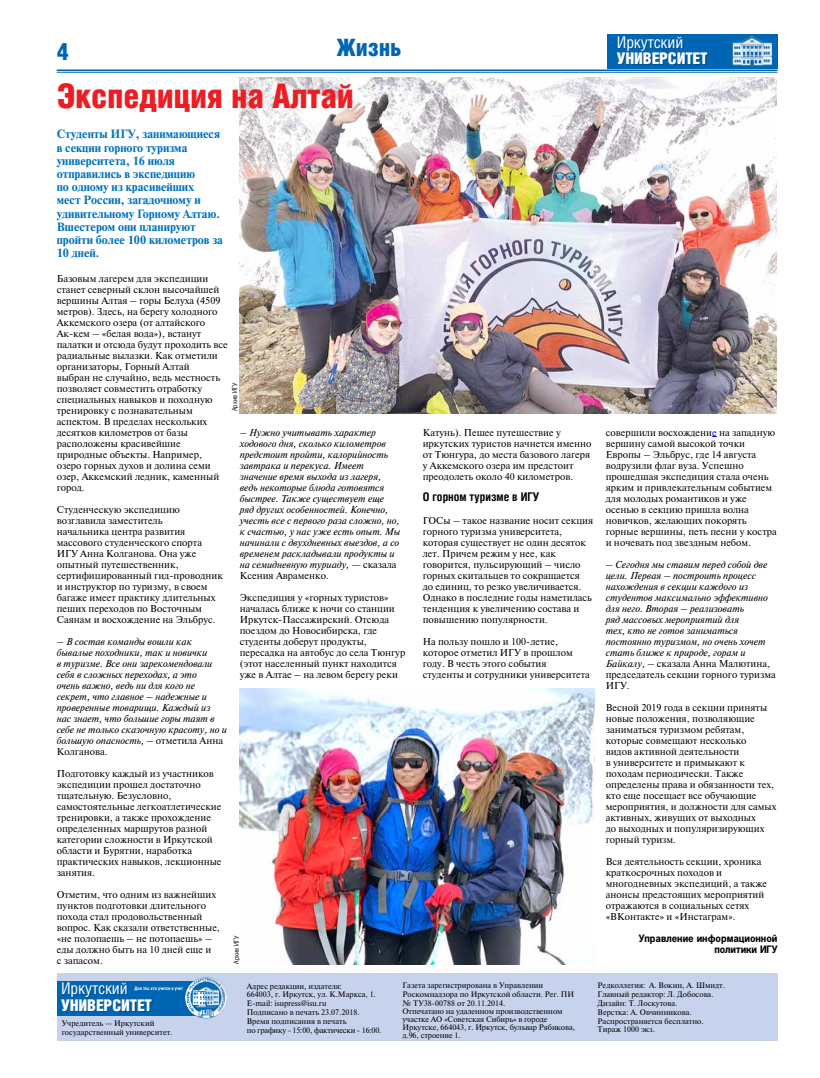
<style>
.page{position:relative;width:820px;height:1078px;background:#fff}
.page>*{position:absolute;margin:0;border:0;box-sizing:border-box;transform-origin:0 0}
.t1{font:900 34px "Helios Cond";letter-spacing:-.01em;color:#ed1d24}
.t2{font:900 24px "Helios Cond";letter-spacing:-.01em;color:#0066b3}
.t3{font:900 16.1px "Helios Cond";letter-spacing:-.01em;color:#fff}
.t4{font:16.1px "Helios Cond";letter-spacing:-.01em;color:#fff}
.t5{font:700 12px/13.2px "Newton";color:#0072bc}
.t6{font:700 12px "Helios Cond";color:#000}
.t7{font:700 10.5px/11px "Paper Gothic";color:#000;text-align:right}
.t8{font:10px/11px "Newton";color:#000}
.t9{font:italic 10px/11px "Newton";color:#000}
.t10{font:8px/8.8px "Newton";color:#000}
.t11{font:7px "Paper Gothic";color:#000}
.t12{font:700 4.6px "Helios Cond";color:#fff}
.s1{font-style:normal}
.s2{color:#00f}
</style>
<div class="page">
<div style="left:607px;top:34px;width:170px;height:34px;background:#0066b3"></div>
<div style="left:617px;top:37px;width:91px;height:28px;background:#004b88;opacity:.75"></div>
<img style="left:732px;top:36px;width:38px;height:30px">
<div style="left:57px;top:973px;width:720px;height:67px;background:#c7d2ec"></div>
<div style="left:57px;top:980px;width:148px;height:35px;background:#0066b3"></div>
<img style="left:194px;top:977px;width:33px;height:41px">
<img style="left:185px;top:980px;width:21px;height:35px">
<div style="left:62px;top:983px;width:91px;height:28px;background:#004b88;opacity:.75"></div>
<hr style="left:57px;top:69px;width:720px;height:2px;background:#0066b3">
<hr style="left:57px;top:72px;width:720px;height:1px;background:#0066b3">
<img style="left:239px;top:77px;width:537px;height:336px">
<img style="left:240px;top:688px;width:354px;height:275px">
<h2 class="t2" style="left:57px;top:36px;width:14px">4</h2>
<h3 class="t4" style="left:616px;top:32px;width:68px">Иркутский</h3>
<h2 class="t2" style="left:336px;top:32px;width:67px">Жизнь</h2>
<h3 class="t3" style="left:616px;top:49px;width:92px">УНИВЕРСИТЕТ</h3>
<h1 class="t1" style="left:57px;top:75px;width:298px">Экспедиция на Алтай</h1>
<p class="t5" style="left:57px;top:128px;width:168px">Студенты ИГУ, занимающиеся в секции горного туризма университета, 16 июля отправились в экспедицию<br>по одному из красивейших<br>мест России, загадочному и удивительному Горному Алтаю.<br>Вшестером они планируют пройти более 100 километров за<br>10 дней.</p>
<p class="t8" style="left:57px;top:272px;width:172px">Базовым лагерем для экспедиции станет северный склон высочайшей вершины Алтая – горы Белуха (4509 метров). Здесь, на берегу холодного<br>Аккемского озера (от алтайского<br>Ак-кем – «белая вода»), встанут палатки и отсюда будут проходить все радиальные вылазки. Как отметили организаторы, Горный Алтай<br>выбран не случайно, ведь местность позволяет совместить отработку специальных навыков и походную тренировку с познавательным аспектом. В пределах нескольких десятков километров от базы расположены красивейшие природные объекты. Например, озеро горных духов и долина семи озер, Аккемский ледник, каменный город.</p>
<p class="t8" style="left:57px;top:503px;width:167px">Студенческую экспедицию возглавила заместитель<br>начальника центра развития массового студенческого спорта<br>ИГУ Анна Колганова. Она уже опытный путешественник, сертифицированный гид-проводник и инструктор по туризму, в своем багаже имеет практику длительных пеших переходов по Восточным<br>Саянам и восхождение на Эльбрус.</p>
<p class="t9" style="left:57px;top:635px;width:172px"><span class="s1">–</span> В состав команды вошли как бывалые походники, так и новички<br>в туризме. Все они зарекомендовали себя в сложных переходах, а это<br>очень важно, ведь ни для кого не секрет, что главное <span class="s1">–</span> надежные и проверенные товарищи. Каждый из нас знает, что большие горы таят в себе не только сказочную красоту, но и большую опасность, <span class="s1">– отметила Анна<br>Колганова.</span></p>
<p class="t8" style="left:57px;top:767px;width:166px">Подготовку каждый из участников экспедиции прошел достаточно тщательную. Безусловно, самостоятельные легкоатлетические тренировки, а также прохождение определенных маршрутов разной категории сложности в Иркутской области и Бурятии, наработка практических навыков, лекционные занятия.</p>
<p class="t8" style="left:57px;top:888px;width:165px">Отметим, что одним из важнейших пунктов подготовки длительного похода стал продовольственный вопрос. Как сказали ответственные, «не полопаешь – не потопаешь» – еды должно быть на 10 дней еще и<br>с запасом.</p>
<p class="t11" style="left:231px;top:411px;width:30px;rotate:-90deg">Архив ИГУ</p>
<p class="t9" style="left:240px;top:426px;width:162px"><span class="s1">–</span> Нужно учитывать характер ходового дня, сколько километров предстоит пройти, калорийность завтрака и перекуса. Имеет значение время выхода из лагеря, ведь некоторые блюда готовятся быстрее. Также существует еще ряд других особенностей. Конечно, учесть все с первого раза сложно, но, к счастью, у нас уже есть опыт. Мы начинали с двухдневных выездов, а со временем раскладывали продукты и на семидневную туриаду, — <span class="s1">сказала<br>Ксения Авраменко.</span></p>
<p class="t8" style="left:240px;top:591px;width:167px">Экспедиция у «горных туристов» началась ближе к ночи со станции<br>Иркутск-Пассажирский. Отсюда поездом до Новосибирска, где студенты доберут продукты, пересадка на автобус до села Тюнгур (этот населенный пункт находится уже в Алтае – на левом берегу реки</p>
<p class="t11" style="left:232px;top:963px;width:30px;rotate:-90deg">Архив ИГУ</p>
<p class="t8" style="left:422px;top:426px;width:170px">Катунь). Пешее путешествие у иркутских туристов начнется именно от Тюнгура, до места базового лагеря у Аккемского озера им предстоит преодолеть около 40 километров.</p>
<p class="t6" style="left:422px;top:489px;width:118px">О горном туризме в ИГУ</p>
<p class="t8" style="left:422px;top:514px;width:172px">ГОСы – такое название носит секция горного туризма университета, которая существует не один десяток лет. Причем режим у нее, как говорится, пульсирующий – число горных скитальцев то сокращается<br>до единиц, то резко увеличивается.<br>Однако в последние годы наметилась тенденция к увеличению состава и повышению популярности.</p>
<p class="t8" style="left:422px;top:635px;width:169px">На пользу пошло и 100-летие, которое отметил ИГУ в прошлом году. В честь этого события студенты и сотрудники университета</p>
<p class="t8" style="left:605px;top:426px;width:172px">совершили восхождени<span class="s2">е</span> на западную вершину самой высокой точки<br>Европы – Эльбрус, где 14 августа водрузили флаг вуза. Успешно прошедшая экспедиция стала очень ярким и привлекательным событием для молодых романтиков и уже осенью в секцию пришла волна новичков, желающих покорять горные вершины, петь песни у костра и ночевать под звездным небом.</p>
<p class="t9" style="left:605px;top:558px;width:171px"><span class="s1">–</span> Сегодня мы ставим перед собой две цели. Первая <span class="s1">–</span> построить процесс нахождения в секции каждого из студентов максимально эффективно для него. Вторая <span class="s1">–</span> реализовать<br>ряд массовых мероприятий для<br>тех, кто не готов заниматься постоянно туризмом, но очень хочет стать ближе к природе, горам и<br>Байкалу, <span class="s1">– сказала Анна Малютина, председатель секции горного туризма<br>ИГУ.</span></p>
<p class="t8" style="left:605px;top:701px;width:172px">Весной 2019 года в секции приняты новые положения, позволяющие заниматься туризмом ребятам, которые совмещают несколько<br>видов активной деятельности<br>в университете и примыкают к походам периодически. Также определены права и обязанности тех, кто еще посещает все обучающие мероприятия, и должности для самых активных, живущих от выходных<br>до выходных и популяризирующих горный туризм.</p>
<p class="t8" style="left:605px;top:855px;width:163px">Вся деятельность секции, хроника краткосрочных походов и многодневных экспедиций, а также анонсы предстоящих мероприятий отражаются в социальных сетях «ВКонтакте» и «Инстаграм».</p>
<p class="t7" style="left:638px;top:932px;width:140px">Управление информационной политики ИГУ</p>
<p class="t12" style="left:134px;top:984px;width:50px">Для тех, кто учится и учит</p>
<p class="t10" style="left:402px;top:980px;width:173px">Газета зарегистрирована в Управлении<br>Роскомнадзора по Иркутской области. Рег. ПИ № ТУ38-00788 от 20.11.2014.</p>
<p class="t10" style="left:402px;top:1006px;width:174px;line-height:8px">Отпечатано на удаленном производственном участке АО «Советская Сибирь» в городе Иркутске, 664043, г. Иркутск, бульвар Рябикова, д.96, строение 1.</p>
<h3 class="t4" style="left:61px;top:978px;width:68px">Иркутский</h3>
<h3 class="t3" style="left:61px;top:994px;width:92px">УНИВЕРСИТЕТ</h3>
<p class="t10" style="left:247px;top:981px;width:136px">Адрес редакции, издателя:<br>664003, г. Иркутск, ул. К.Маркса, 1.<br>E-mail: isupress@isu.ru<br>Подписано в печать 23.07.2018.<br>Время подписания в печать<br>по графику - 15:00, фактически - 16:00.</p>
<p class="t10" style="left:62px;top:1018px;width:112px">Учредитель — Иркутский государственный университет.</p>
<p class="t10" style="left:597px;top:980px;width:129px">Редколлегия: А. Вокин, А. Шмидт.<br>Главный редактор: Л. Добосова.<br>Дизайн: Т. Лоскутова.<br>Верстка: А. Овчинникова.<br>Распространяется бесплатно.<br>Тираж 1000 экз.</p>
</div>
